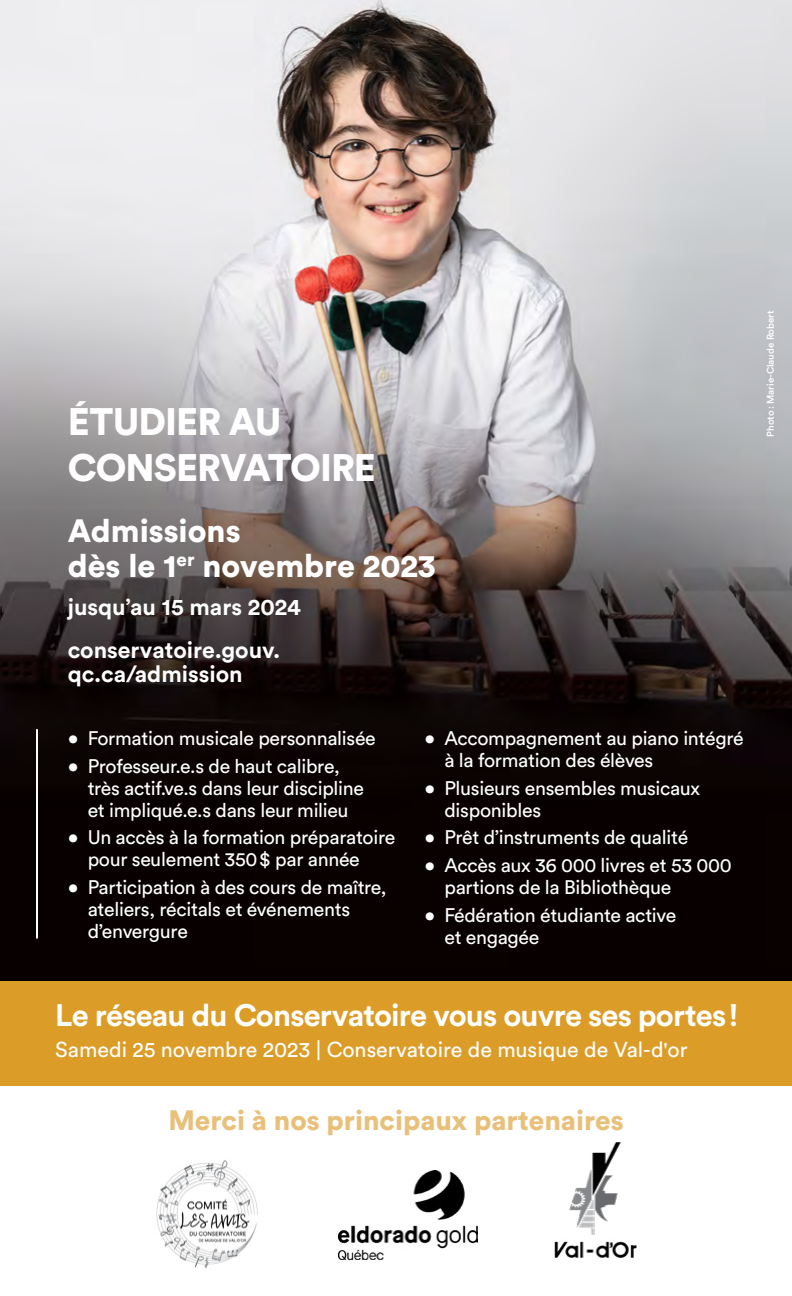
<style>
.page{position:relative;width:792px;height:1296px;background:#fff}
.page>*{position:absolute;margin:0;border:0;box-sizing:border-box;transform-origin:0 0}
.t1{font:900 38px/45.6px "Circular Std";letter-spacing:-.025em;color:#fff}
.t2{font:900 32px/34.4px "Circular Std";color:#fff}
.t3{font:700 30.8px "Circular Std";letter-spacing:-.025em;color:#fff}
.t4{font:900 27.8px "Circular Std";color:#e9c07a}
.t5{font:700 23px/42.6px "Circular Std";color:#fff}
.t6{font:21.4px "Circular Std";color:#fff}
.t7{font:19.6px/22px "Circular Std";letter-spacing:-.015em;color:#fff}
.t8{font:500 9.8px "Circular Std";color:#fff}
</style>
<div class="page">
<img style="left:0;top:0;width:792px;height:981px">
<hr style="left:36px;top:729px;width:2px;height:209px;background:#fff">
<div style="left:0;top:981px;width:792px;height:105px;background:#dc9d28"></div>
<img style="left:554px;top:1143px;width:83px;height:115px">
<img style="left:156px;top:1160px;width:102px;height:108px">
<img style="left:339px;top:1171px;width:139px;height:89px">
<h1 class="t1" style="left:68px;top:398px;width:310px">ÉTUDIER AU<br>CONSERVATOIRE</h1>
<h2 class="t2" style="left:68px;top:513px;width:369px">Admissions<br>dès le 1<sup>er</sup> novembre 2023</h2>
<p class="t5" style="left:68px;top:585px;width:235px">jusqu’au 15 mars 2024 conservatoire.gouv.</p>
<p class="t5" style="left:68px;top:652px;width:177px">qc.ca/admission</p>
<p class="t7" style="left:68px;top:727px;width:310px">• Formation musicale personnalisée</p>
<p class="t7" style="left:88px;top:755px;width:278px;text-indent:-20px">• Professeur.e.s de haut calibre, très actif.ve.s dans leur discipline et impliqué.e.s dans leur milieu</p>
<p class="t7" style="left:88px;top:826px;width:309px;text-indent:-20px">• Un accès à la formation préparatoire pour seulement 350$ par année</p>
<p class="t7" style="left:88px;top:876px;width:300px;text-indent:-20px">• Participation à des cours de maître, ateliers, récitals et événements d’envergure</p>
<p class="t7" style="left:444px;top:727px;width:301px;text-indent:-20px">• Accompagnement au piano intégré à la formation des élèves</p>
<p class="t7" style="left:444px;top:777px;width:257px;text-indent:-20px">• Plusieurs ensembles musicaux disponibles</p>
<p class="t7" style="left:424px;top:826px;width:265px">• Prêt d’instruments de qualité</p>
<p class="t7" style="left:444px;top:854px;width:289px;text-indent:-20px">• Accès aux 36 000 livres et 53 000 partions de la Bibliothèque</p>
<p class="t7" style="left:444px;top:904px;width:233px;text-indent:-20px">• Fédération étudiante active et engagée</p>
<h3 class="t3" style="left:55px;top:995px;width:685px">Le réseau du Conservatoire vous ouvre ses portes!</h3>
<p class="t6" style="left:55px;top:1036px;width:634px">Samedi 25 novembre 2023 | Conservatoire de musique de Val-d'or</p>
<h3 class="t4" style="left:168px;top:1101px;width:457px">Merci à nos principaux partenaires</h3>
<p class="t8" style="left:764px;top:437px;width:128px;rotate:-90deg">Photo: Marie-Claude Robert</p>
</div>
